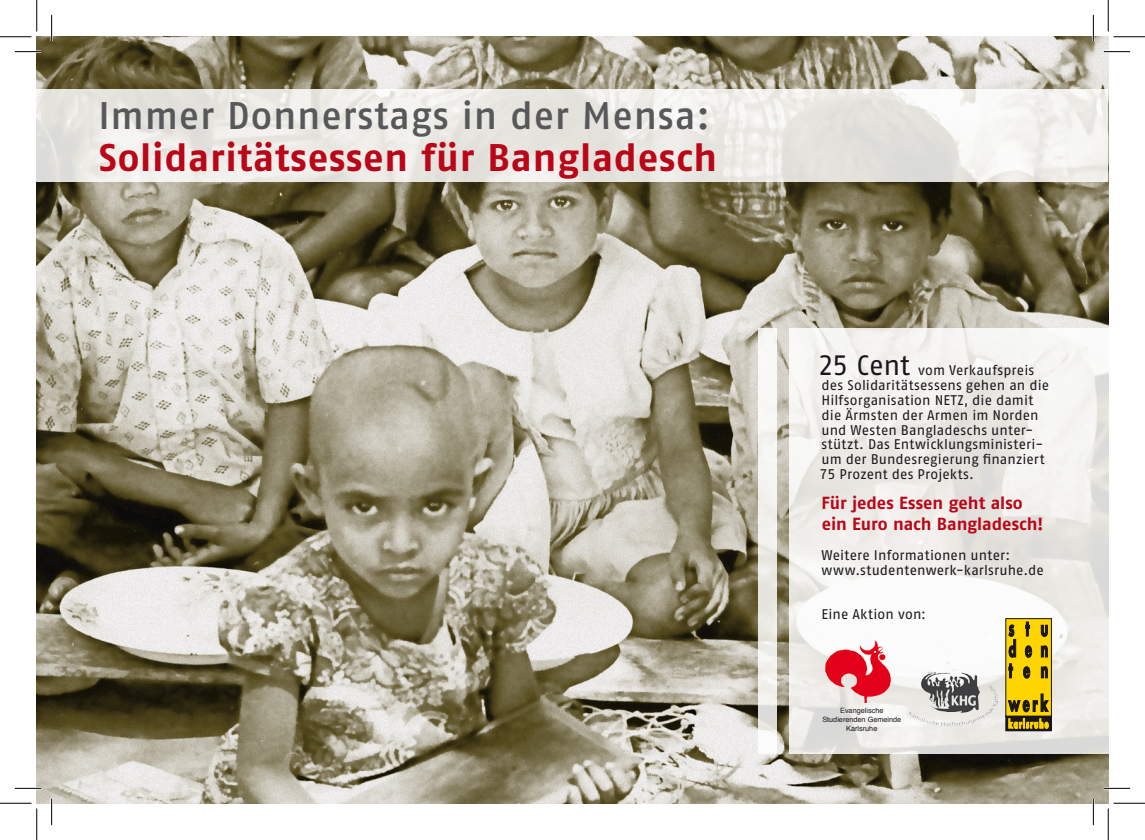
<style>
.page{position:relative;width:1145px;height:840px;background:#fff}
.page>*{position:absolute;margin:0;border:0;box-sizing:border-box;transform-origin:0 0}
.t1{font:700 38.5px "Fago No";letter-spacing:.02em;color:#b90618}
.t2{font:38.5px "Fago No Med";letter-spacing:.02em;color:#58585a}
.t3{font:700 17.5px/21px "Fago No";color:#b90618}
.t4{font:14px/14.9px "Fago No Regular Tf";letter-spacing:.01em;color:#1a171c}
.t5{font:7.35px/8.8px "Helvetica";color:#1a171c;text-align:center}
.s1{font-size:28px}
</style>
<div class="page">
<img style="left:37px;top:37px;width:1071px;height:766px">
<svg style="left:790px;top:328px;width:318px;height:426px;fill:#f0efec"></svg>
<svg style="left:1005px;top:618px;width:47px;height:113px;background:#b7990a"></svg>
<img style="left:821px;top:636px;width:84px;height:66px">
<img style="left:908px;top:673px;width:89px;height:53px">
<svg style="left:37px;top:89px;width:1071px;height:93px;fill:#eae9e4"></svg>
<svg style="left:759px;top:328px;width:18px;height:426px;fill:#f3f2ef"></svg>
<hr style="left:15px;top:51px;width:26px;height:2px;background:#fff">
<hr style="left:1104px;top:51px;width:26px;height:2px;background:#fff">
<hr style="left:15px;top:787px;width:26px;height:2px;background:#fff">
<hr style="left:1104px;top:787px;width:26px;height:2px;background:#fff">
<hr style="left:51px;top:15px;width:2px;height:26px;background:#fff">
<hr style="left:51px;top:799px;width:2px;height:26px;background:#fff">
<hr style="left:1092px;top:15px;width:2px;height:26px;background:#fff">
<hr style="left:1092px;top:799px;width:2px;height:26px;background:#fff">
<svg style="left:15px;top:51px;width:26px;height:1px"></svg>
<svg style="left:1104px;top:51px;width:26px;height:1px"></svg>
<svg style="left:15px;top:788px;width:26px;height:1px"></svg>
<svg style="left:1104px;top:788px;width:26px;height:1px"></svg>
<svg style="left:51px;top:15px;width:1px;height:26px"></svg>
<svg style="left:51px;top:799px;width:1px;height:26px"></svg>
<svg style="left:1093px;top:15px;width:1px;height:26px"></svg>
<svg style="left:1093px;top:799px;width:1px;height:26px"></svg>
<hr style="left:0;top:36px;width:32px;height:1px;background:#000">
<hr style="left:1113px;top:36px;width:32px;height:1px;background:#000">
<hr style="left:0;top:803px;width:32px;height:1px;background:#000">
<hr style="left:1113px;top:803px;width:32px;height:1px;background:#000">
<hr style="left:36px;top:0;width:1px;height:32px;background:#000">
<hr style="left:36px;top:808px;width:1px;height:32px;background:#000">
<hr style="left:1108px;top:0;width:1px;height:32px;background:#000">
<hr style="left:1108px;top:808px;width:1px;height:32px;background:#000">
<h1 class="t2" style="left:98px;top:94px;width:613px">Immer Donnerstags in der Mensa:</h1>
<h1 class="t1" style="left:99px;top:135px;width:620px">Solidaritätsessen für Bangladesch</h1>
<p class="t4" style="left:817px;top:363px;width:233px"><span class="s1">25 Cent</span> vom Verkaufspreis des Solidaritätsessens gehen an die<br>Hilfsorganisation NETZ, die damit die Ärmsten der Armen im Norden und Westen Bangladeschs unter&shy;stützt. Das Entwicklungsministeri&shy;um der Bundesregierung finanziert<br>75 Prozent des Projekts.</p>
<p class="t3" style="left:822px;top:492px;width:223px">Für jedes Essen geht also ein Euro nach Bangladesch!</p>
<p class="t4" style="left:821px;top:547px;width:224px">Weitere Informationen unter: www.studentenwerk-karlsruhe.de</p>
<p class="t4" style="left:822px;top:607px;width:106px">Eine Aktion von:</p>
<p class="t5" style="left:822px;top:706px;width:80px">Evangelische<br>Studierenden Gemeinde<br>Karlsruhe</p>
</div>
